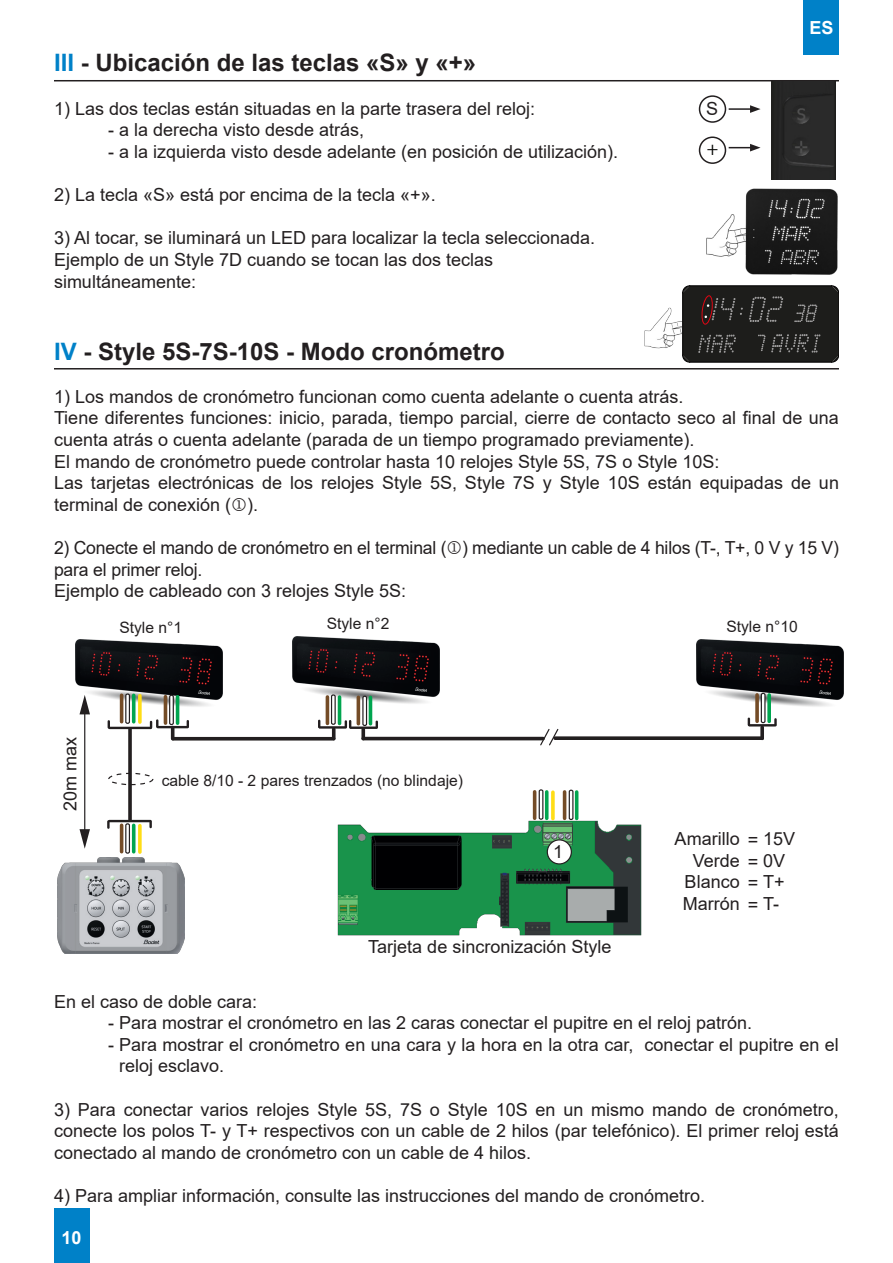
<style>
.page{position:relative;width:893px;height:1263px;background:#fff}
.page>*{position:absolute;margin:0;border:0;box-sizing:border-box;transform-origin:0 0}
.titre_principal{font:700 24px "Arial";color:#231f20}
.t1{font:21px "Minion Pro";color:#040503}
.texte_normal{font:18px/21.6px "Arial";color:#231f20}
.t2{font:700 18px "Arial";color:#fff}
.t3{font:15.6px "Arial";color:#231f20}
.s1{color:#0081c8}
</style>
<div class="page">
<div style="left:54px;top:1209px;width:35px;height:54px;background:#0081c8"></div>
<div style="left:804px;top:0;width:35px;height:54px;background:#0081c8"></div>
<hr style="left:54px;top:80px;width:785px;height:1px;background:#231f20">
<hr style="left:54px;top:368px;width:785px;height:1px;background:#231f20">
<img style="left:771px;top:82px;width:65px;height:89px">
<img style="left:75px;top:639px;width:147px;height:68px">
<img style="left:292px;top:637px;width:147px;height:68px">
<img style="left:696px;top:640px;width:147px;height:67px">
<img style="left:58px;top:857px;width:127px;height:96px">
<img style="left:337px;top:819px;width:305px;height:117px">
<svg style="left:128px;top:729px;width:4px;height:91px"></svg>
<svg style="left:171px;top:728px;width:3px;height:11px"></svg>
<hr style="left:173px;top:737px;width:161px;height:3px;background:#231f20">
<svg style="left:332px;top:729px;width:4px;height:9px"></svg>
<svg style="left:361px;top:729px;width:4px;height:9px"></svg>
<hr style="left:363px;top:737px;width:180px;height:3px;background:#231f20">
<svg style="left:760px;top:727px;width:4px;height:11px"></svg>
<svg style="left:559px;top:736px;width:203px;height:4px"></svg>
<svg style="left:539px;top:728px;width:20px;height:18px"></svg>
<hr style="left:533px;top:792px;width:3px;height:26px;background:#744c27">
<svg style="left:551px;top:792px;width:4px;height:27px"></svg>
<svg style="left:545px;top:792px;width:4px;height:26px"></svg>
<hr style="left:120px;top:695px;width:3px;height:27px;background:#744c27">
<svg style="left:138px;top:696px;width:4px;height:26px"></svg>
<svg style="left:132px;top:695px;width:4px;height:27px"></svg>
<hr style="left:120px;top:825px;width:3px;height:27px;background:#744c27">
<svg style="left:138px;top:826px;width:4px;height:26px"></svg>
<svg style="left:132px;top:825px;width:4px;height:27px"></svg>
<hr style="left:109px;top:820px;width:41px;height:2px;background:#231f20">
<svg style="left:107px;top:821px;width:3px;height:7px"></svg>
<svg style="left:149px;top:822px;width:3px;height:5px"></svg>
<hr style="left:110px;top:727px;width:41px;height:2px;background:#231f20">
<svg style="left:108px;top:721px;width:2px;height:6px"></svg>
<hr style="left:164px;top:697px;width:3px;height:26px;background:#744c27">
<hr style="left:176px;top:697px;width:3px;height:26px;background:#00a54f">
<hr style="left:158px;top:726px;width:30px;height:2px;background:#231f20">
<svg style="left:150px;top:720px;width:8px;height:7px"></svg>
<hr style="left:326px;top:697px;width:3px;height:26px;background:#744c27">
<hr style="left:338px;top:697px;width:3px;height:26px;background:#00a54f">
<hr style="left:320px;top:726px;width:26px;height:3px;background:#231f20">
<svg style="left:318px;top:721px;width:2px;height:6px"></svg>
<hr style="left:357px;top:697px;width:3px;height:27px;background:#744c27">
<hr style="left:369px;top:697px;width:3px;height:27px;background:#00a54f">
<hr style="left:351px;top:726px;width:26px;height:3px;background:#231f20">
<svg style="left:345px;top:721px;width:6px;height:6px"></svg>
<svg style="left:755px;top:695px;width:4px;height:26px"></svg>
<svg style="left:767px;top:695px;width:4px;height:26px"></svg>
<hr style="left:749px;top:724px;width:26px;height:2px;background:#231f20">
<svg style="left:774px;top:719px;width:3px;height:6px"></svg>
<hr style="left:84px;top:711px;width:1px;height:122px;background:#231f20">
<svg style="left:80px;top:695px;width:10px;height:19px"></svg>
<svg style="left:80px;top:829px;width:10px;height:20px"></svg>
<hr style="left:563px;top:792px;width:3px;height:26px;background:#744c27">
<hr style="left:575px;top:792px;width:3px;height:26px;background:#00a54f">
<div style="left:108px;top:773px;width:45px;height:12px;border:1px dashed #231f20;border-radius:50%"></div>
<div style="left:569px;top:790px;width:4px;height:30px;border:1px solid #231f20;border-radius:2px"></div>
<div style="left:539px;top:789px;width:4px;height:31px;border:1px solid #231f20;border-radius:2px"></div>
<div style="left:761px;top:693px;width:4px;height:30px;border:1px solid #231f20;border-radius:2px"></div>
<hr style="left:363px;top:696px;width:4px;height:29px;background:#fff;border-radius:2px">
<div style="left:362px;top:696px;width:5px;height:30px;border:1px solid #231f20;border-radius:2px"></div>
<hr style="left:332px;top:695px;width:3px;height:29px;background:#fff;border-radius:2px">
<div style="left:331px;top:694px;width:5px;height:31px;border:1px solid #231f20;border-radius:2px"></div>
<hr style="left:170px;top:695px;width:3px;height:29px;background:#fff;border-radius:2px">
<div style="left:169px;top:695px;width:5px;height:30px;border:1px solid #231f20;border-radius:2px"></div>
<hr style="left:126px;top:694px;width:3px;height:29px;background:#fff;border-radius:2px">
<div style="left:125px;top:693px;width:5px;height:31px;border:1px solid #231f20;border-radius:2px"></div>
<div style="left:125px;top:823px;width:5px;height:31px;border:1px solid #231f20;border-radius:2px"></div>
<div style="left:547px;top:840px;width:24px;height:24px;background:#fff;border-radius:50%"></div>
<div style="left:547px;top:839px;width:25px;height:25px;border:1px solid #231f20;border-radius:50%"></div>
<hr style="left:729px;top:108px;width:23px;height:2px;background:#231f20">
<svg style="left:750px;top:105px;width:10px;height:8px"></svg>
<svg style="left:729px;top:144px;width:31px;height:7px"></svg>
<div style="left:699px;top:136px;width:27px;height:28px;border:2px solid #231f20;border-radius:50%"></div>
<div style="left:699px;top:95px;width:27px;height:28px;border:2px solid #231f20;border-radius:50%"></div>
<img style="left:706px;top:171px;width:132px;height:104px">
<img style="left:642px;top:266px;width:130px;height:104px">
<div style="left:682px;top:283px;width:90px;height:83px;background:#fff"></div>
<svg style="left:682px;top:285px;width:157px;height:78px;background:#272524"></svg>
<p class="titre_principal" style="left:54px;top:46px;width:424px"><span class="s1">III</span> - Ubicación de las teclas «S» y «+»</p>
<p class="texte_normal" style="left:54px;top:97px;width:483px">1) Las dos teclas están situadas en la parte trasera del reloj:</p>
<p class="texte_normal" style="left:108px;top:119px;width:258px">- a la derecha visto desde atrás,</p>
<p class="texte_normal" style="left:108px;top:141px;width:512px">- a la izquierda visto desde adelante (en posición de utilización).</p>
<p class="texte_normal" style="left:54px;top:184px;width:383px">2) La tecla «S» está por encima de la tecla «+».</p>
<p class="texte_normal" style="left:54px;top:227px;width:543px">3) Al tocar, se iluminará un LED para localizar la tecla seleccionada.</p>
<p class="texte_normal" style="left:54px;top:249px;width:441px">Ejemplo de un Style 7D cuando se tocan las dos teclas</p>
<p class="texte_normal" style="left:54px;top:270px;width:144px">simultáneamente:</p>
<p class="texte_normal" style="left:706px;top:97px;width:14px">S</p>
<p class="t1" style="left:706px;top:135px;width:14px">+</p>
<p class="t2" style="left:809px;top:15px;width:26px">ES</p>
<p class="titre_principal" style="left:54px;top:334px;width:452px"><span class="s1">IV</span> - Style 5S-7S-10S - Modo cronómetro</p>
<p class="texte_normal" style="left:54px;top:385px;width:631px">1) Los mandos de cronómetro funcionan como cuenta adelante o cuenta atrás.</p>
<p class="texte_normal" style="left:54px;top:407px;width:786px">Tiene diferentes funciones: inicio, parada, tiempo parcial, cierre de contacto seco al final de una cuenta atrás o cuenta adelante (parada de un tiempo programado previamente).</p>
<p class="texte_normal" style="left:54px;top:450px;width:667px">El mando de cronómetro puede controlar hasta 10 relojes Style 5S, 7S o Style 10S:</p>
<p class="texte_normal" style="left:54px;top:472px;width:786px">Las tarjetas electrónicas de los relojes Style 5S, Style 7S y Style 10S están equipadas de un terminal de conexión ( ).</p>
<p class="texte_normal" style="left:54px;top:537px;width:786px">2) Conecte el mando de cronómetro en el terminal ( ) mediante un cable de 4 hilos (T-, T+, 0 V y 15 V) para el primer reloj.</p>
<p class="texte_normal" style="left:54px;top:580px;width:354px">Ejemplo de cableado con 3 relojes Style 5S:</p>
<p class="texte_normal" style="left:59px;top:811px;width:76px;rotate:-90deg">20m max</p>
<p class="t3" style="left:119px;top:617px;width:64px">Style n°1</p>
<p class="t3" style="left:327px;top:613px;width:64px">Style n°2</p>
<p class="t3" style="left:726px;top:616px;width:73px">Style n°10</p>
<p class="t3" style="left:162px;top:770px;width:303px">cable 8/10 - 2 pares trenzados (no blindaje)</p>
<p class="texte_normal" style="left:553px;top:841px;width:12px">1</p>
<p class="texte_normal" style="left:368px;top:936px;width:245px">Tarjeta de sincronización Style</p>
<p class="texte_normal" style="left:675px;top:828px;width:122px;text-align:center">Amarillo = 15V<br>Verde = 0V<br>Blanco = T+<br>Marrón = T-</p>
<p class="texte_normal" style="left:54px;top:990px;width:205px">En el caso de doble cara:</p>
<p class="texte_normal" style="left:108px;top:1012px;width:646px">- Para mostrar el cronómetro en las 2 caras conectar el pupitre en el reloj patrón.</p>
<p class="texte_normal" style="left:119px;top:1033px;width:721px;text-indent:-11px">- Para mostrar el cronómetro en una cara y la hora en la otra car, conectar el pupitre en el reloj esclavo.</p>
<p class="texte_normal" style="left:54px;top:1098px;width:786px;text-align:justify">3) Para conectar varios relojes Style 5S, 7S o Style 10S en un mismo mando de cronómetro, conecte los polos T- y T+ respectivos con un cable de 2 hilos (par telefónico). El primer reloj está conectado al mando de cronómetro con un cable de 4 hilos.</p>
<p class="texte_normal" style="left:54px;top:1185px;width:653px">4) Para ampliar información, consulte las instrucciones del mando de cronómetro.</p>
<p class="t2" style="left:62px;top:1225px;width:22px">10</p>
</div>
